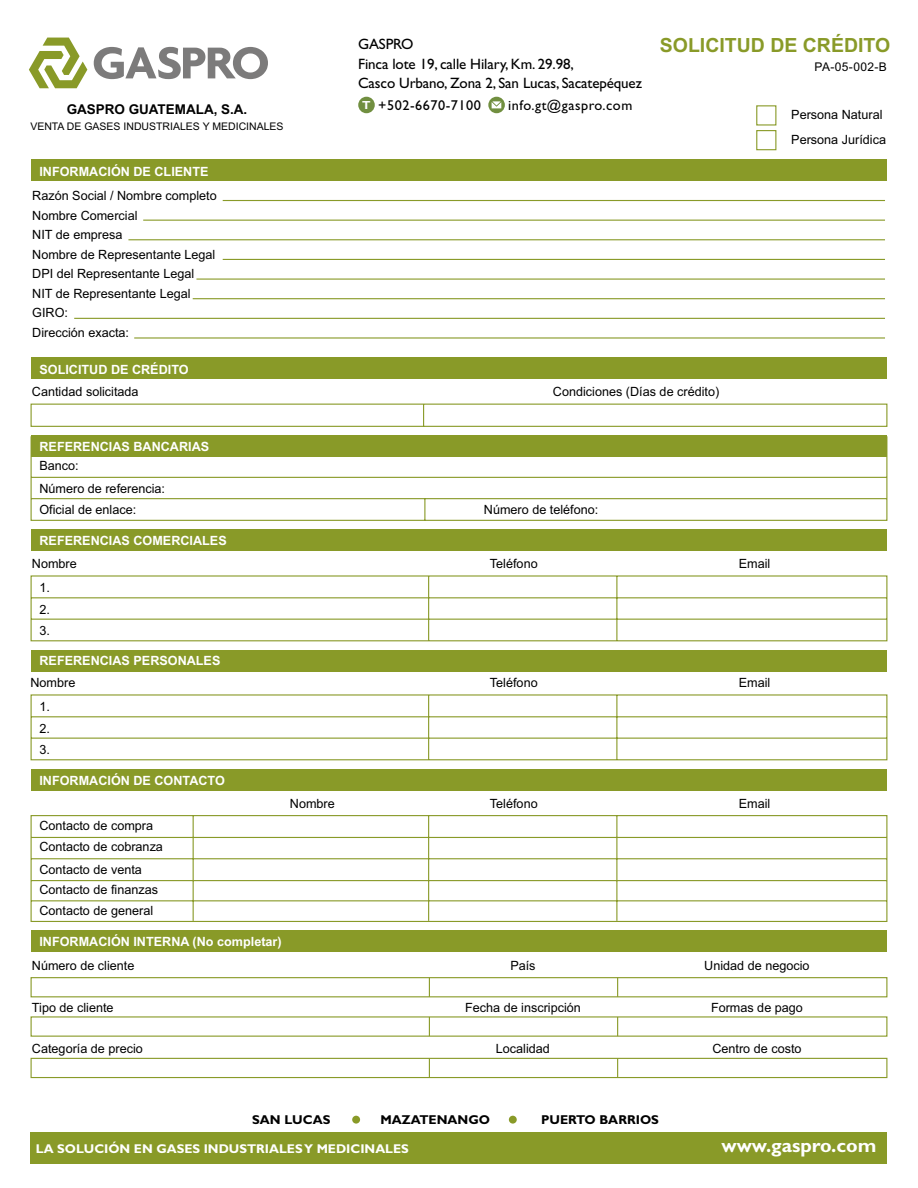
<style>
.page{position:relative;width:918px;height:1188px;background:#fff}
.page>*{position:absolute;margin:0;border:0;box-sizing:border-box;transform-origin:0 0}
.t1{font:700 19.5px "Arial";color:#899a28}
.t2{font:700 19.5px "Gill Sans Std";color:#fff}
.t3{font:15px/19.5px "Gill Sans";letter-spacing:-.01em;color:#000}
.t4{font:14.25px "Gill Sans";letter-spacing:.035em;color:#000}
.t5{font:700 13.5px "Arial";color:#000}
.t6{font:700 12.9px "Gill Sans Std";color:#000}
.t7{font:12.75px/19.5px "Arial";color:#000}
.t8{font:700 12.75px/19px "Arial";color:#fff}
.t9{font:700 12.75px "Gill Sans Std";color:#fff}
.t10{font:12px "Arial";letter-spacing:.03em;color:#000}
.t11{font:10.5px "Arial";color:#000}
.s1{font-family:"Gill Sans Std";font-weight:700;font-size:11.7px;color:#fff}
.s2{font-weight:400;color:#000}
</style>
<div class="page">
<div style="left:31px;top:529px;width:856px;height:22px;background:#899a28"></div>
<svg style="left:30px;top:575px;width:858px;height:67px"></svg>
<div style="left:31px;top:650px;width:856px;height:21px;background:#899a28"></div>
<svg style="left:30px;top:694px;width:858px;height:67px"></svg>
<div style="left:31px;top:769px;width:856px;height:21px;background:#899a28"></div>
<svg style="left:30px;top:815px;width:858px;height:107px"></svg>
<div style="left:31px;top:930px;width:856px;height:22px;background:#899a28"></div>
<svg style="left:30px;top:977px;width:858px;height:102px"></svg>
<svg style="left:429px;top:978px;width:1px;height:19px"></svg>
<svg style="left:429px;top:1017px;width:1px;height:19px"></svg>
<svg style="left:429px;top:1058px;width:1px;height:20px"></svg>
<svg style="left:617px;top:978px;width:1px;height:19px"></svg>
<svg style="left:617px;top:1017px;width:1px;height:19px"></svg>
<svg style="left:617px;top:1058px;width:1px;height:20px"></svg>
<div style="left:31px;top:435px;width:856px;height:22px;background:#899a28"></div>
<svg style="left:30px;top:436px;width:858px;height:85px"></svg>
<div style="left:31px;top:358px;width:856px;height:21px;background:#899a28"></div>
<svg style="left:30px;top:403px;width:858px;height:24px"></svg>
<div style="left:30px;top:1132px;width:856px;height:32px;background:#899a28"></div>
<div style="left:756px;top:105px;width:20px;height:21px;border:1px solid #899a28"></div>
<div style="left:756px;top:130px;width:20px;height:20px;border:1px solid #899a28"></div>
<hr style="left:134px;top:337px;width:751px;height:2px;background:#899a28">
<hr style="left:74px;top:318px;width:811px;height:1px;background:#899a28">
<hr style="left:193px;top:298px;width:692px;height:1px;background:#899a28">
<hr style="left:196px;top:279px;width:689px;height:1px;background:#899a28">
<hr style="left:223px;top:259px;width:662px;height:1px;background:#899a28">
<hr style="left:128px;top:239px;width:757px;height:1px;background:#899a28">
<hr style="left:143px;top:220px;width:742px;height:1px;background:#899a28">
<hr style="left:223px;top:200px;width:662px;height:1px;background:#899a28">
<div style="left:31px;top:160px;width:856px;height:21px;background:#899a28"></div>
<svg style="left:94px;top:47px;width:174px;height:32px"></svg>
<svg style="left:29px;top:38px;width:58px;height:50px"></svg>
<div style="left:358px;top:97px;width:17px;height:16px;background:#718f40;border-radius:50%"></div>
<svg style="left:488px;top:97px;width:17px;height:16px"></svg>
<svg style="left:492px;top:101px;width:9px;height:7px"></svg>
<div style="left:352px;top:1116px;width:8px;height:8px;background:#899a28;border-radius:50%"></div>
<div style="left:509px;top:1116px;width:8px;height:8px;background:#899a28;border-radius:50%"></div>
<p class="t5" style="left:67px;top:100px;width:182px">GASPRO GUATEMALA, S.A.</p>
<p class="t11" style="left:30px;top:119px;width:255px">VENTA DE GASES INDUSTRIALES Y MEDICINALES</p>
<p class="t8" style="left:39px;top:163px;width:171px">INFORMACIÓN DE CLIENTE</p>
<p class="t7" style="left:32px;top:186px;width:186px">Razón Social / Nombre completo<br>Nombre Comercial<br>NIT de empresa<br>Nombre de Representante Legal<br>DPI del Representante Legal<br>NIT de Representante Legal<br>GIRO:<br>Dirección exacta:</p>
<p class="t8" style="left:39px;top:361px;width:151px">SOLICITUD DE CRÉDITO</p>
<p class="t3" style="left:358px;top:35px;width:285px">GASPRO<br>Finca lote 19, calle Hilary, Km. 29.98,<br>Casco Urbano, Zona 2, San Lucas, Sacatepéquez</p>
<p class="t4" style="left:362px;top:97px;width:120px"><span class="s1">T</span> +502-6670-7100</p>
<p class="t4" style="left:508px;top:97px;width:126px">info.gt@gaspro.com</p>
<p class="t1" style="left:660px;top:31px;width:232px">SOLICITUD DE CRÉDITO</p>
<p class="t10" style="left:815px;top:59px;width:74px">PA-05-002-B</p>
<p class="t7" style="left:791px;top:102px;width:96px;line-height:24.8px">Persona Natural<br>Persona Jurídica</p>
<p class="t7" style="left:32px;top:382px;width:108px">Cantidad solicitada</p>
<p class="t7" style="left:553px;top:382px;width:168px">Condiciones (Días de crédito)</p>
<p class="t8" style="left:39px;top:437px;width:171px">REFERENCIAS BANCARIAS<br><span class="s2">Banco:</span></p>
<p class="t7" style="left:39px;top:477px;width:127px;line-height:21.6px">Número de referencia:<br>Oficial de enlace:</p>
<p class="t8" style="left:39px;top:531px;width:189px">REFERENCIAS COMERCIALES</p>
<p class="t7" style="left:39px;top:551px;width:39px;line-height:24.5px;text-indent:-8px">Nombre<br>1.</p>
<p class="t7" style="left:39px;top:599px;width:12px;line-height:21.3px">2.<br>3.</p>
<p class="t8" style="left:39px;top:651px;width:183px">REFERENCIAS PERSONALES</p>
<p class="t7" style="left:39px;top:670px;width:37px;line-height:24.5px;text-indent:-9px">Nombre<br>1.</p>
<p class="t7" style="left:39px;top:717px;width:12px;line-height:21.3px">2.<br>3.</p>
<p class="t8" style="left:39px;top:772px;width:187px">INFORMACIÓN DE CONTACTO</p>
<p class="t7" style="left:39px;top:814px;width:125px;line-height:21.9px">Contacto de compra<br>Contacto de cobranza<br>Contacto de venta</p>
<p class="t7" style="left:39px;top:879px;width:120px;line-height:21.3px">Contacto de finanzas<br>Contacto de general</p>
<p class="t8" style="left:39px;top:932px;width:244px">INFORMACIÓN INTERNA (No completar)</p>
<p class="t7" style="left:484px;top:500px;width:116px">Número de teléfono:</p>
<p class="t7" style="left:490px;top:554px;width:49px">Teléfono</p>
<p class="t7" style="left:739px;top:554px;width:33px">Email</p>
<p class="t7" style="left:490px;top:673px;width:49px">Teléfono</p>
<p class="t7" style="left:739px;top:673px;width:33px">Email</p>
<p class="t7" style="left:290px;top:793px;width:46px">Nombre</p>
<p class="t7" style="left:490px;top:793px;width:49px">Teléfono</p>
<p class="t7" style="left:739px;top:793px;width:33px">Email</p>
<p class="t7" style="left:32px;top:956px;width:104px">Número de cliente</p>
<p class="t7" style="left:510px;top:956px;width:27px">País</p>
<p class="t7" style="left:704px;top:956px;width:107px">Unidad de negocio</p>
<p class="t7" style="left:32px;top:997px;width:83px">Tipo de cliente</p>
<p class="t7" style="left:465px;top:997px;width:117px">Fecha de inscripción</p>
<p class="t7" style="left:711px;top:997px;width:93px">Formas de pago</p>
<p class="t7" style="left:32px;top:1039px;width:112px">Categoría de precio</p>
<p class="t7" style="left:496px;top:1039px;width:56px">Localidad</p>
<p class="t7" style="left:712px;top:1039px;width:91px">Centro de costo</p>
<p class="t6" style="left:252px;top:1112px;width:80px">SAN LUCAS</p>
<p class="t6" style="left:381px;top:1112px;width:111px">MAZATENANGO</p>
<p class="t6" style="left:541px;top:1112px;width:119px">PUERTO BARRIOS</p>
<p class="t9" style="left:36px;top:1141px;width:375px">LA SOLUCIÓN EN GASES INDUSTRIALES Y MEDICINALES</p>
<p class="t2" style="left:722px;top:1134px;width:156px">www.gaspro.com</p>
</div>
